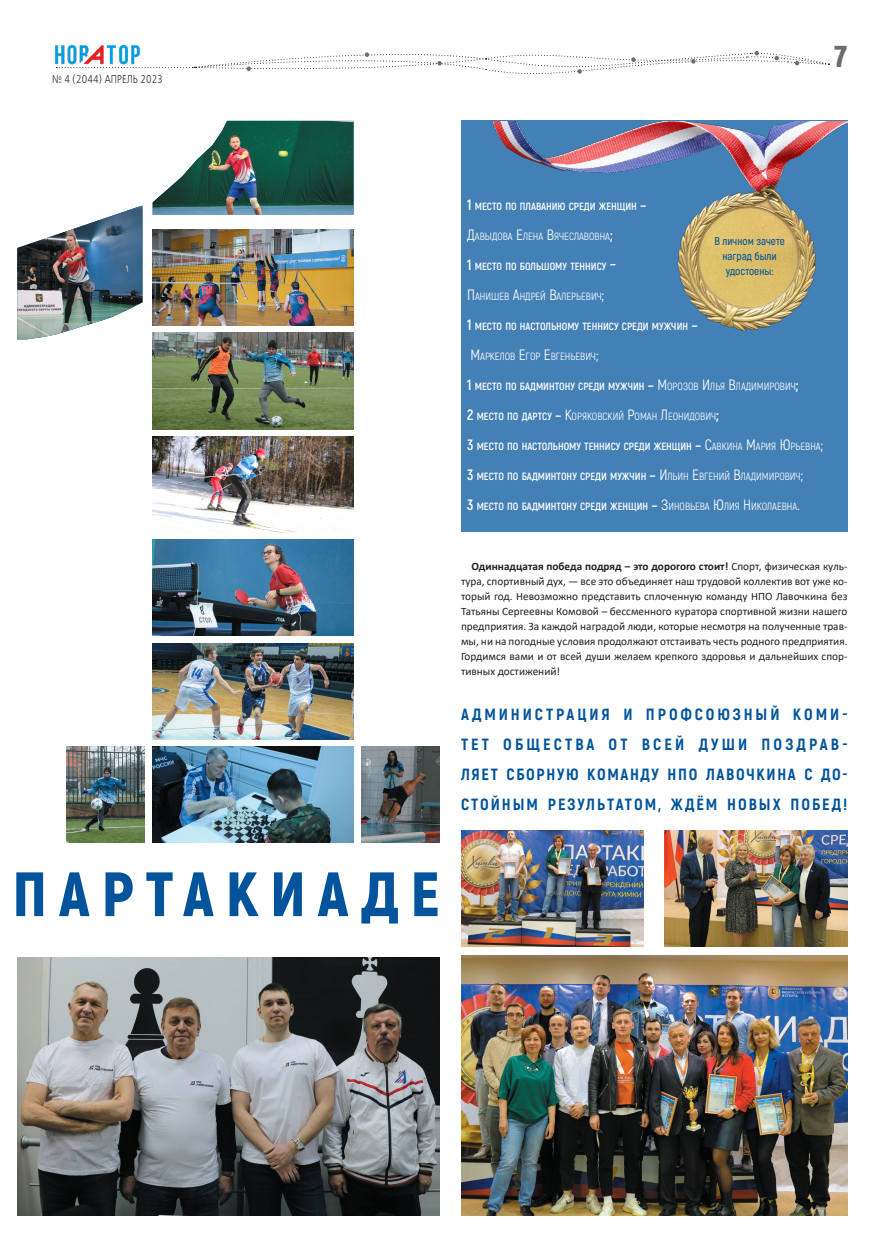
<style>
.page{position:relative;width:883px;height:1251px;background:#fff}
.page>*{position:absolute;margin:0;border:0;box-sizing:border-box;transform-origin:0 0}
.t1{font:900 62.5px "Akrobat";letter-spacing:.19em;color:#01549c}
.загловок_3{font:30.12px "Hermes CTT";color:#6c6d70;scale:1.05 1}
.t2{font:800 16.25px/30px "Akrobat";letter-spacing:.12em;color:#01549c;text-align:justify}
.t3{font:11.25px/15px "Calibri";color:#231f20;text-align:justify}
.t4{font:600 11.25px/15px "Akrobat";color:#01549c;text-align:center}
.заголовок_панорамы{font:11.25px "Free Set C";letter-spacing:.01em;color:#231f20;scale:.8 1}
.t5{font:700 10.5px "Akrobat";color:#fff}
.t6{font:10.5px "Akrobat";color:#fff}
.s1{font-size:15px}
.s2{font-weight:700;font-size:15px}
.s3{font-weight:400;font-size:15px}
.s4{font-weight:400}
.s5{font-weight:700}
</style>
<div class="page">
<svg style="left:144px;top:51px;width:685px;height:23px"></svg>
<img style="left:55px;top:45px;width:88px;height:23px">
<img style="left:153px;top:333px;width:200px;height:96px">
<img style="left:153px;top:229px;width:200px;height:97px">
<img style="left:153px;top:436px;width:200px;height:96px">
<img style="left:153px;top:540px;width:200px;height:96px">
<img style="left:153px;top:643px;width:200px;height:96px">
<img style="left:153px;top:746px;width:200px;height:97px">
<img style="left:361px;top:746px;width:78px;height:97px">
<img style="left:66px;top:746px;width:78px;height:97px">
<img style="left:153px;top:121px;width:200px;height:94px">
<img style="left:17px;top:205px;width:125px;height:134px">
<div style="left:461px;top:121px;width:386px;height:411px;background:#4380b6"></div>
<img style="left:492px;top:121px;width:355px;height:210px">
<img style="left:17px;top:958px;width:422px;height:257px">
<img style="left:461px;top:955px;width:386px;height:260px">
<img style="left:461px;top:831px;width:182px;height:115px">
<img style="left:664px;top:831px;width:183px;height:115px">
<p class="заголовок_панорамы" style="left:52px;top:72px;width:140px">№ 4 (2044) АПРЕЛЬ 2023</p>
<p class="загловок_3" style="left:833px;top:40px;width:14px">7</p>
<p class="t5" style="left:467px;top:200px;width:181px"><span class="s1">1</span> место по плаванию среди женщин <span class="s1">–</span></p>
<p class="t6" style="left:467px;top:230px;width:147px"><span class="s1">Д</span>авыдова <span class="s1">Е</span>лена <span class="s1">В</span>ячеславовна<span class="s2">;</span></p>
<p class="t5" style="left:467px;top:260px;width:150px"><span class="s1">1</span> место по большому теннису <span class="s1">–</span></p>
<p class="t6" style="left:467px;top:290px;width:138px"><span class="s1">П</span>анишев <span class="s1">А</span>ндрей <span class="s1">В</span>алерьевич<span class="s1">;</span></p>
<p class="t5" style="left:467px;top:320px;width:232px"><span class="s1">1</span> место по настольному теннису среди мужчин <span class="s1">–</span></p>
<p class="t6" style="left:470px;top:350px;width:129px"><span class="s1">М</span>аркелов <span class="s1">Е</span>гор <span class="s1">Е</span>вгеньевич<span class="s1">;</span></p>
<p class="t5" style="left:467px;top:380px;width:333px"><span class="s1">1</span> место по бадминтону среди мужчин <span class="s1">–</span> <span class="s3">М</span><span class="s4">орозов</span> <span class="s3">И</span><span class="s4">лья</span> <span class="s3">В</span><span class="s4">ладимирович</span><span class="s1">;</span></p>
<p class="t6" style="left:467px;top:410px;width:253px"><span class="s2">2</span> <span class="s5">место по дартсу</span> <span class="s2">–</span> <span class="s1">К</span>оряковский <span class="s1">Р</span>оман <span class="s1">Л</span>еонидович<span class="s2">;</span></p>
<p class="t5" style="left:467px;top:440px;width:357px"><span class="s1">3</span> место по настольному теннису среди женщин <span class="s1">–</span> <span class="s3">С</span><span class="s4">авкина</span> <span class="s3">М</span><span class="s4">ария</span> <span class="s3">Ю</span><span class="s4">рьевна</span><span class="s3">;</span></p>
<p class="t5" style="left:467px;top:470px;width:337px"><span class="s1">3</span> место по бадминтону среди мужчин <span class="s1">–</span> <span class="s3">И</span><span class="s4">льин</span> <span class="s3">Е</span><span class="s4">вгений</span> <span class="s3">В</span><span class="s4">ладимирович</span><span class="s3">;</span></p>
<p class="t5" style="left:467px;top:500px;width:334px"><span class="s1">3</span> место по бадминтону среди женщин <span class="s1">–</span> <span class="s3">З</span><span class="s4">иновьева</span> <span class="s3">Ю</span><span class="s4">лия</span> <span class="s3">Н</span> <span class="s4">иколаевна</span><span class="s3">.</span></p>
<p class="t4" style="left:714px;top:234px;width:72px">В личном зачете наград были удостоены:</p>
<p class="t3" style="left:461px;top:558px;width:388px;text-indent:11px"><span class="s5">Одиннадцатая победа подряд – это дорогого стоит!</span> Спорт, физическая куль&shy;тура, спортивный дух, — все это объединяет наш трудовой коллектив вот уже ко&shy;торый год. Невозможно представить сплоченную команду НПО Лавочкина без Татьяны Сергеевны Комовой – бессменного куратора спортивной жизни нашего предприятия. За каждой наградой люди, которые несмотря на полученные трав&shy;мы, ни на погодные условия продолжают отстаивать честь родного предприятия.<br>Гордимся вами и от всей души желаем крепкого здоровья и дальнейших спор&shy;тивных достижений!</p>
<p class="t2" style="left:461px;top:699px;width:388px">АДМИНИСТРАЦИЯ И ПРОФСОЮЗНЫЙ КОМИ-ТЕТ ОБЩЕСТВА ОТ ВСЕЙ ДУШИ ПОЗДРАВ-ЛЯЕТ СБОРНУЮ КОМАНДУ НПО ЛАВОЧКИНА С ДО-СТОЙНЫМ РЕЗУЛЬТАТОМ, ЖДЁМ НОВЫХ ПОБЕД!</p>
<h1 class="t1" style="left:12px;top:854px;width:428px">ПАРТАКИАДЕ</h1>
</div>
